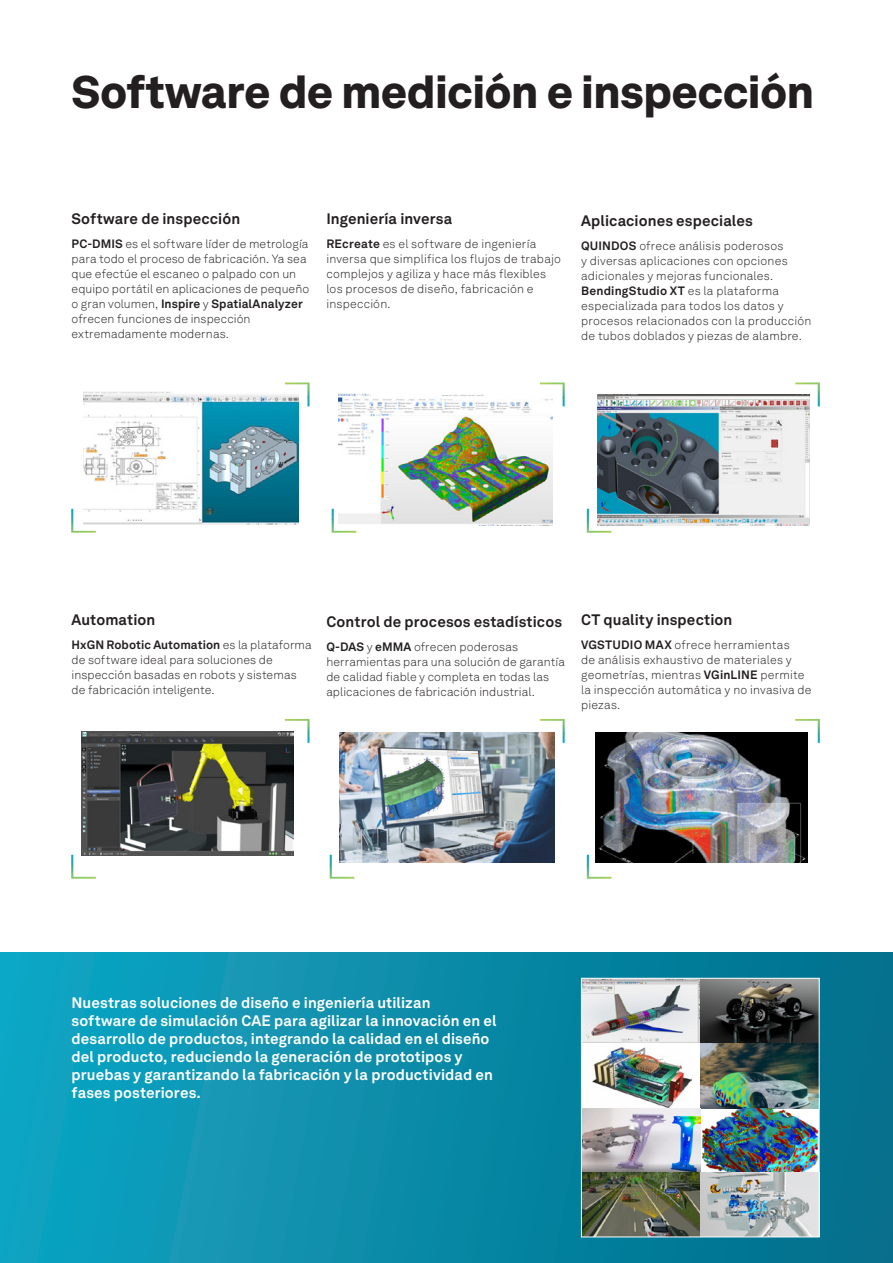
<style>
.page{position:relative;width:893px;height:1263px;background:#fff}
.page>*{position:absolute;margin:0;border:0;box-sizing:border-box;transform-origin:0 0}
.Header_2__Latin{font:900 45px "Hexagon Akkurat";letter-spacing:-.015em;color:#231f20}
.Body__Latin{font:700 15px/18px "Hexagon Akkurat";letter-spacing:.005em;color:#fff}
.Detail_list_title__L{font:700 15px "Hexagon Akkurat";letter-spacing:.005em;color:#231f20}
.Detail_list_body__La{font:300 12px/15px "Hexagon Akkurat";letter-spacing:.01em;color:#231f20}
.s1{font-weight:700}
</style>
<div class="page">
<div style="left:0;top:952px;width:893px;height:311px;background:linear-gradient(to right,#12a5c4,#006e8b)"></div>
<img style="left:583px;top:980px;width:234px;height:63px">
<div style="left:582px;top:1043px;width:119px;height:65px;background:#fff"></div>
<img style="left:592px;top:1047px;width:99px;height:61px">
<img style="left:701px;top:1043px;width:116px;height:65px">
<img style="left:583px;top:1108px;width:234px;height:127px">
<div style="left:581px;top:978px;width:238px;height:259px;border:1px solid #fff"></div>
<img style="left:84px;top:392px;width:215px;height:132px">
<img style="left:339px;top:732px;width:215px;height:130px">
<img style="left:596px;top:732px;width:211px;height:130px">
<img style="left:339px;top:393px;width:214px;height:133px">
<svg style="left:795px;top:382px;width:25px;height:24px"></svg>
<svg style="left:540px;top:382px;width:25px;height:24px"></svg>
<svg style="left:285px;top:382px;width:25px;height:24px"></svg>
<svg style="left:795px;top:719px;width:25px;height:24px"></svg>
<svg style="left:540px;top:719px;width:25px;height:24px"></svg>
<svg style="left:285px;top:719px;width:25px;height:24px"></svg>
<svg style="left:71px;top:509px;width:25px;height:24px"></svg>
<svg style="left:332px;top:509px;width:24px;height:24px"></svg>
<svg style="left:587px;top:509px;width:24px;height:24px"></svg>
<svg style="left:71px;top:855px;width:25px;height:24px"></svg>
<svg style="left:330px;top:855px;width:24px;height:24px"></svg>
<svg style="left:587px;top:855px;width:24px;height:24px"></svg>
<img style="left:597px;top:394px;width:212px;height:131px">
<img style="left:82px;top:731px;width:211px;height:124px">
<p class="Header_2__Latin" style="left:72px;top:56px;width:744px">Software de medición e inspección</p>
<p class="Detail_list_title__L" style="left:72px;top:207px;width:170px">Software de inspección</p>
<p class="Detail_list_body__La" style="left:72px;top:236px;width:239px"><span class="s1">PC-DMIS</span> es el software líder de metrología para todo el proceso de fabricación. Ya sea que efectúe el escaneo o palpado con un equipo portátil en aplicaciones de pequeño o gran volumen, <span class="s1">Inspire</span> y <span class="s1">SpatialAnalyzer </span>ofrecen funciones de inspección extremadamente modernas.</p>
<p class="Detail_list_title__L" style="left:326px;top:207px;width:127px">Ingeniería inversa</p>
<p class="Detail_list_body__La" style="left:326px;top:236px;width:236px"><span class="s1">REcreate</span> es el software de ingeniería inversa que simplifica los flujos de trabajo complejos y agiliza y hace más flexibles los procesos de diseño, fabricación e inspección.</p>
<p class="Detail_list_title__L" style="left:581px;top:209px;width:173px">Aplicaciones especiales</p>
<p class="Detail_list_body__La" style="left:581px;top:238px;width:232px"><span class="s1">QUINDOS</span> ofrece análisis poderosos<br>y diversas aplicaciones con opciones adicionales y mejoras funcionales.<br><span class="s1">BendingStudio XT</span> es la plataforma especializada para todos los datos y procesos relacionados con la producción de tubos doblados y piezas de alambre.</p>
<p class="Detail_list_title__L" style="left:72px;top:608px;width:85px">Automation</p>
<p class="Detail_list_body__La" style="left:72px;top:637px;width:242px"><span class="s1">HxGN Robotic Automation</span> es la plataforma de software ideal para soluciones de inspección basadas en robots y sistemas de fabricación inteligente.</p>
<p class="Detail_list_title__L" style="left:326px;top:610px;width:237px">Control de procesos estadísticos</p>
<p class="Detail_list_body__La" style="left:326px;top:639px;width:240px"><span class="s1">Q-DAS</span> y <span class="s1">eMMA</span> ofrecen poderosas herramientas para una solución de garantía de calidad fiable y completa en todas las aplicaciones de fabricación industrial.</p>
<p class="Detail_list_title__L" style="left:581px;top:608px;width:153px">CT quality inspection</p>
<p class="Detail_list_body__La" style="left:581px;top:637px;width:232px"><span class="s1">VGSTUDIO MAX</span> ofrece herramientas<br>de análisis exhaustivo de materiales y geometrías, mientras <span class="s1">VGinLINE</span> permite la inspección automática y no invasiva de piezas.</p>
<p class="Body__Latin" style="left:72px;top:992px;width:427px">Nuestras soluciones de diseño e ingeniería utilizan software de simulación CAE para agilizar la innovación en el desarrollo de productos, integrando la calidad en el diseño del producto, reduciendo la generación de prototipos y pruebas y garantizando la fabricación y la productividad en fases posteriores.</p>
</div>
